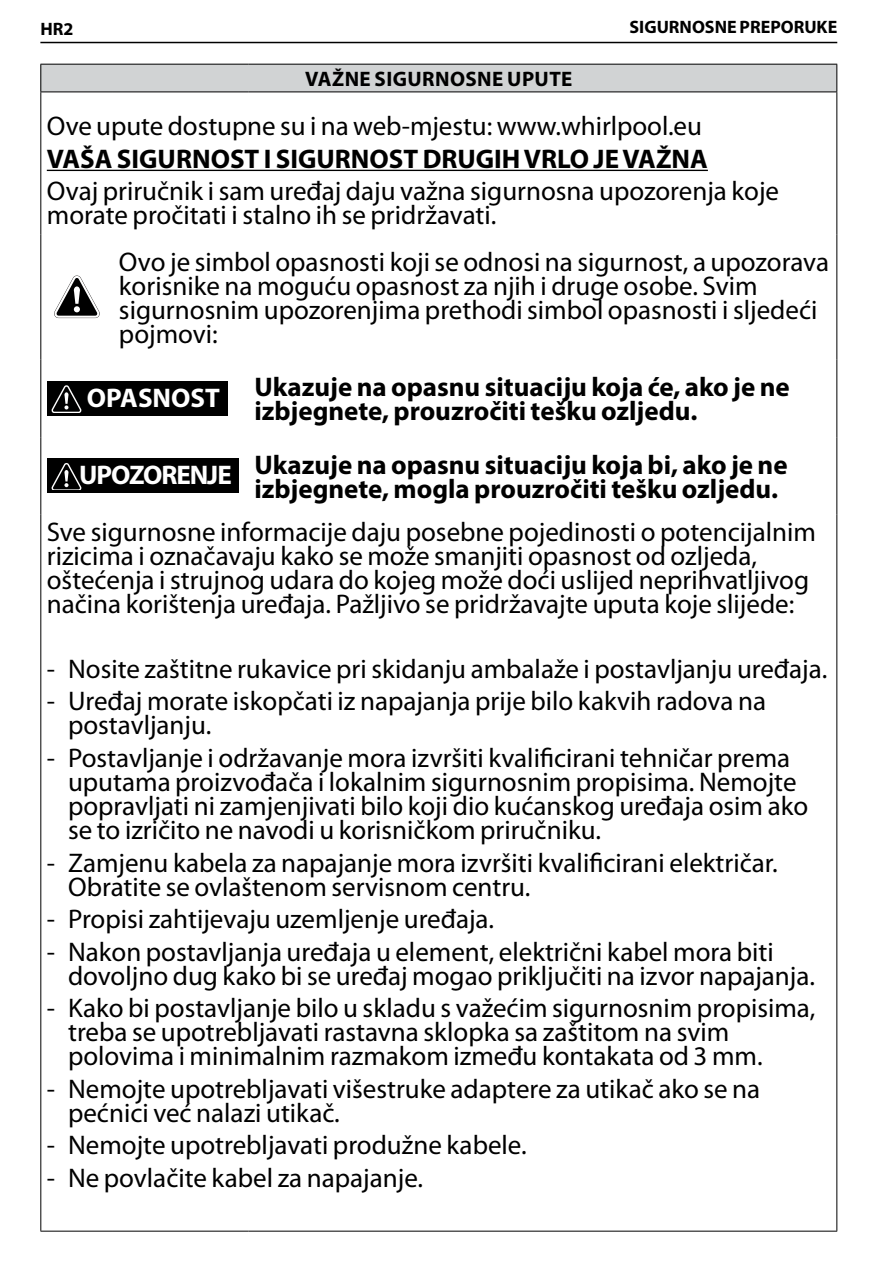
<style>
.page{position:relative;width:893px;height:1263px;background:#fff}
.page>*{position:absolute;margin:0;border:0;box-sizing:border-box;transform-origin:0 0}
.t1{font:27px/24px "Myriad Pro";color:#000}
.t2{font:700 27px/24px "Myriad Pro";color:#000}
.t3{font:700 27px "Myriad Pro";color:#fff}
.t4{font:700 21px "Myriad Pro";letter-spacing:.02em;color:#000}
.t5{font:700 18px "Myriad Pro";color:#000}
.s1{color:#fff}
</style>
<div class="page">
<hr style="left:40px;top:42px;width:797px;height:1px;background:#000">
<div style="left:41px;top:64px;width:796px;height:28px;background:#d1d3d4"></div>
<svg style="left:836px;top:65px;width:1px;height:27px"></svg>
<hr style="left:836px;top:92px;width:1px;height:142px;background:#000">
<hr style="left:836px;top:234px;width:1px;height:125px;background:#000">
<hr style="left:836px;top:515px;width:1px;height:716px;background:#000">
<hr style="left:40px;top:64px;width:73px;height:1px;background:#000">
<svg style="left:40px;top:65px;width:1px;height:27px"></svg>
<hr style="left:113px;top:64px;width:135px;height:1px;background:#000">
<hr style="left:248px;top:64px;width:589px;height:1px;background:#000">
<hr style="left:40px;top:92px;width:73px;height:1px;background:#000">
<hr style="left:40px;top:92px;width:1px;height:142px;background:#000">
<hr style="left:113px;top:92px;width:135px;height:1px;background:#000">
<hr style="left:248px;top:92px;width:589px;height:1px;background:#000">
<hr style="left:40px;top:234px;width:1px;height:125px;background:#000">
<hr style="left:40px;top:359px;width:1px;height:78px;background:#000">
<hr style="left:836px;top:359px;width:1px;height:78px;background:#000">
<hr style="left:40px;top:437px;width:1px;height:78px;background:#000">
<hr style="left:836px;top:437px;width:1px;height:78px;background:#000">
<hr style="left:40px;top:515px;width:1px;height:716px;background:#000">
<hr style="left:40px;top:1231px;width:73px;height:1px;background:#000">
<hr style="left:113px;top:1231px;width:135px;height:1px;background:#000">
<hr style="left:248px;top:1231px;width:589px;height:1px;background:#000">
<hr style="left:47px;top:170px;width:661px;height:1px;background:#000">
<svg style="left:54px;top:276px;width:46px;height:42px"></svg>
<div style="left:47px;top:381px;width:181px;height:35px;background:#000"></div>
<svg style="left:51px;top:385px;width:31px;height:27px"></svg>
<div style="left:47px;top:458px;width:191px;height:35px;background:#000"></div>
<svg style="left:51px;top:463px;width:31px;height:27px"></svg>
<p class="t5" style="left:40px;top:17px;width:35px">HR2</p>
<p class="t5" style="left:630px;top:16px;width:209px">SIGURNOSNE PREPORUKE</p>
<p class="t4" style="left:305px;top:65px;width:269px">VAŽNE SIGURNOSNE UPUTE</p>
<p class="t1" style="left:47px;top:115px;width:656px">Ove upute dostupne su i na web-mjestu: www.whirlpool.eu</p>
<p class="t2" style="left:47px;top:146px;width:663px">VAŠA SIGURNOST I SIGURNOST DRUGIH VRLO JE VAŽNA</p>
<p class="t1" style="left:47px;top:180px;width:734px">Ovaj priručnik i sam uređaj daju važna sigurnosna upozorenja koje morate pročitati i stalno ih se pridržavati.</p>
<p class="t1" style="left:119px;top:250px;width:712px">Ovo je simbol opasnosti koji se odnosi na sigurnost, a upozorava korisnike na moguću opasnost za njih i druge osobe. Svim sigurnosnim upozorenjima prethodi simbol opasnosti i sljedeći pojmovi:</p>
<p class="t3" style="left:87px;top:380px;width:135px">OPASNOST</p>
<p class="t2" style="left:254px;top:374px;width:537px">Ukazuje na opasnu situaciju koja će, ako je ne izbjegnete, prouzročiti tešku ozljedu.</p>
<p class="t2" style="left:254px;top:452px;width:535px;text-indent:-175px"><span class="s1">UPOZORENJE</span> Ukazuje na opasnu situaciju koja bi, ako je ne izbjegnete, mogla prouzročiti tešku ozljedu.</p>
<p class="t1" style="left:47px;top:520px;width:771px">Sve sigurnosne informacije daju posebne pojedinosti o potencijalnim rizicima i označavaju kako se može smanjiti opasnost od ozljeda, oštećenja i strujnog udara do kojeg može doći uslijed neprihvatljivog načina korištenja uređaja. Pažljivo se pridržavajte uputa koje slijede:</p>
<p class="t1" style="left:47px;top:657px;width:782px">- Nosite zaštitne rukavice pri skidanju ambalaže i postavljanju uređaja.</p>
<p class="t1" style="left:68px;top:690px;width:699px;text-indent:-21px">- Uređaj morate iskopčati iz napajanja prije bilo kakvih radova na postavljanju.</p>
<p class="t1" style="left:68px;top:746px;width:742px;text-indent:-21px">- Postavljanje i održavanje mora izvršiti kvalificirani tehničar prema uputama proizvođača i lokalnim sigurnosnim propisima. Nemojte popravljati ni zamjenjivati bilo koji dio kućanskog uređaja osim ako se to izričito ne navodi u korisničkom priručniku.</p>
<p class="t1" style="left:68px;top:851px;width:711px;text-indent:-21px">- Zamjenu kabela za napajanje mora izvršiti kvalificirani električar.<br>Obratite se ovlaštenom servisnom centru.</p>
<p class="t1" style="left:47px;top:907px;width:449px">- Propisi zahtijevaju uzemljenje uređaja.</p>
<p class="t1" style="left:68px;top:940px;width:748px;text-indent:-21px">- Nakon postavljanja uređaja u element, električni kabel mora biti dovoljno dug kako bi se uređaj mogao priključiti na izvor napajanja.</p>
<p class="t1" style="left:68px;top:996px;width:749px;text-indent:-21px">- Kako bi postavljanje bilo u skladu s važećim sigurnosnim propisima, treba se upotrebljavati rastavna sklopka sa zaštitom na svim polovima i minimalnim razmakom između kontakata od 3 mm.</p>
<p class="t1" style="left:68px;top:1077px;width:694px;text-indent:-21px">- Nemojte upotrebljavati višestruke adaptere za utikač ako se na pećnici već nalazi utikač.</p>
<p class="t1" style="left:47px;top:1133px;width:481px">- Nemojte upotrebljavati produžne kabele.</p>
<p class="t1" style="left:47px;top:1166px;width:378px">- Ne povlačite kabel za napajanje.</p>
</div>
